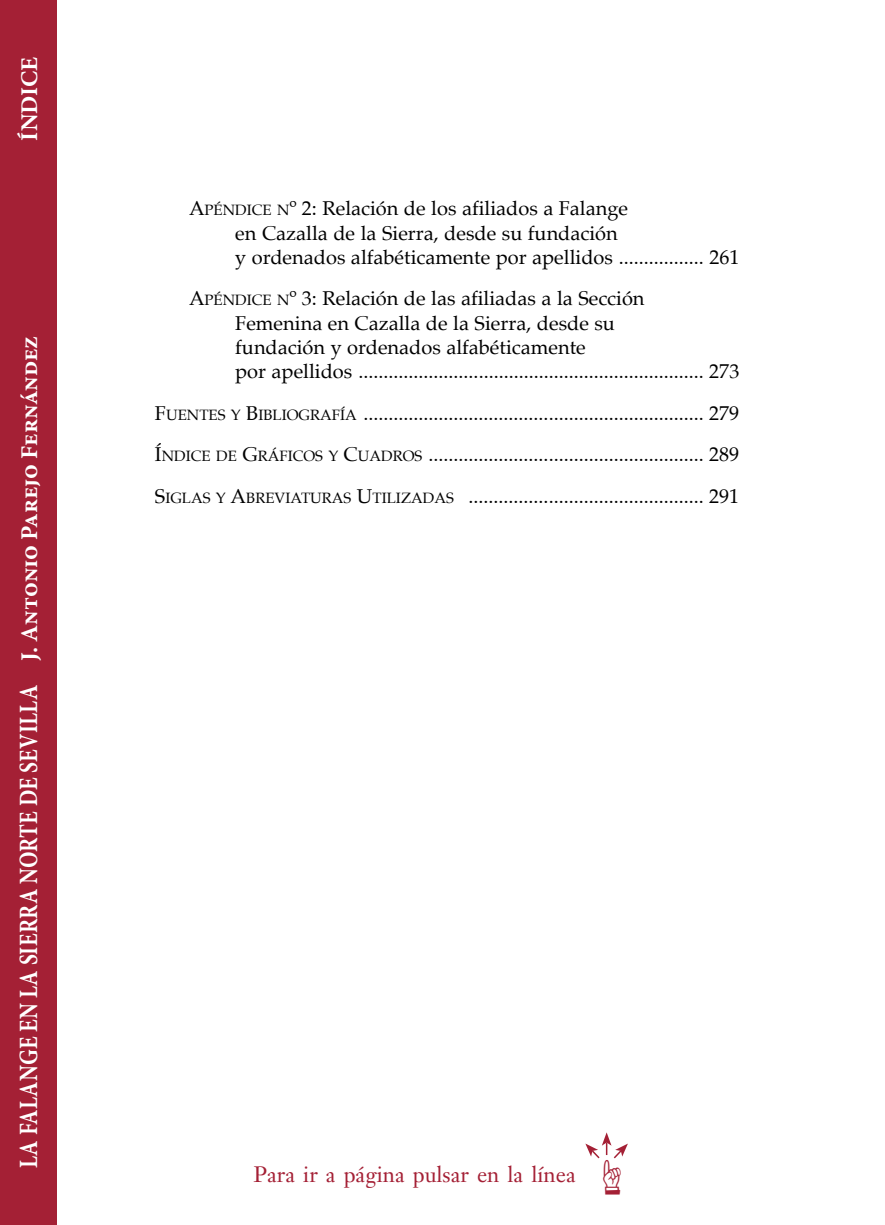
<style>
.page{position:relative;width:885px;height:1225px;background:#fff}
.page>*{position:absolute;margin:0;border:0;box-sizing:border-box;transform-origin:0 0}
.t1{font:700 26.4px "Minion Pro";letter-spacing:.01em;color:#fff;scale:.82 1}
.t2{font:700 24px "Minion Pro";color:#fff}
.t3{font:22px "Janson Text LT Std";color:#a42035}
.t4{font:20px/24.4px "Palatino";color:#000}
.s1{font-size:24px}
.s2{font-size:15px}
</style>
<div class="page">
<div style="left:0;top:0;width:57px;height:1225px;background:#a42035"></div>
<svg style="left:585px;top:1132px;width:43px;height:27px"></svg>
<p class="t2" style="left:12px;top:140px;width:85px;rotate:-90deg">ÍNDICE</p>
<p class="t1" style="left:10px;top:1168px;width:1016px;rotate:-90deg">LA FALANGE EN LA SIERRA NORTE DE SEVILLA <span class="s1">J. Antonio Parejo Fernández</span></p>
<p class="t4" style="left:235px;top:196px;width:505px;text-indent:-46px">A<span class="s2">PÉNDICE N</span>º 2: Relación de los afiliados a Falange<br>en Cazalla de la Sierra, desde su fundación<br>y ordenados alfabéticamente por apellidos ................. 261</p>
<p class="t4" style="left:235px;top:286px;width:505px;text-indent:-46px">A<span class="s2">PÉNDICE N</span>º 3: Relación de las afiliadas a la Sección<br>Femenina en Cazalla de la Sierra, desde su<br>fundación y ordenados alfabéticamente<br>por apellidos ..................................................................... 273</p>
<p class="t4" style="left:155px;top:392px;width:585px;line-height:41.4px;text-align:justify">F<span class="s2">UENTES Y</span> B<span class="s2">IBLIOGRAFÍA</span> .................................................................... 279<br>Í<span class="s2">NDICE DE</span> G<span class="s2">RÁFICOS Y</span> C<span class="s2">UADROS</span> ....................................................... 289<br>S<span class="s2">IGLAS Y</span> A<span class="s2">BREVIATURAS</span> U<span class="s2">TILIZADAS</span> ............................................... 291</p>
<p class="t3" style="left:253px;top:1160px;width:324px">Para ir a página pulsar en la línea</p>
</div>
